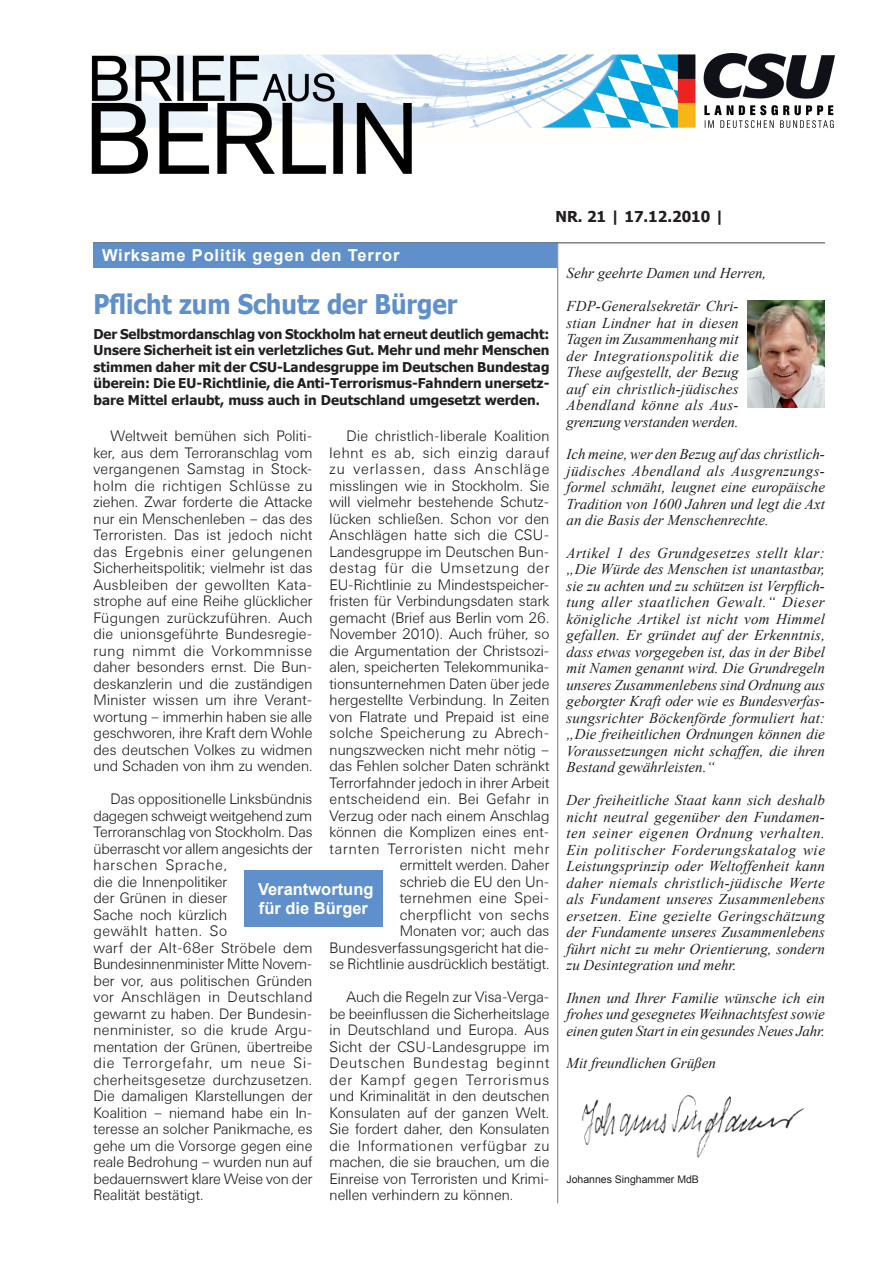
<style>
.page{position:relative;width:893px;height:1263px;background:#fff}
.page>*{position:absolute;margin:0;border:0;box-sizing:border-box;transform-origin:0 0}
.t1{font:700 27px "Tahoma";color:#5f90cc;scale:.9 1}
.t2{font:700 16.5px "Arial";letter-spacing:.04em;color:#fff}
.t3{font:700 16.5px/19.5px "Arial";color:#fff}
.t4{font:300 15px/16.5px "Univers BSK";color:#231f20;text-align:justify}
.t5{font:italic 15px/16.5px "Times New Roman";color:#231f20;text-align:justify}
.t6{font:700 15px "Tahoma";color:#231f20}
.t7{font:700 13.5px/16.5px "Tahoma";color:#231f20;text-align:justify}
.t8{font:10.5px "Arial";color:#231f20}
</style>
<div class="page">
<hr style="left:557px;top:242px;width:1px;height:961px;background:#76787b">
<div style="left:94px;top:242px;width:463px;height:26px;background:#5f90cc"></div>
<hr style="left:94px;top:242px;width:731px;height:1px;background:#76787b">
<div style="left:244px;top:870px;width:139px;height:57px;background:#5f90cc"></div>
<img style="left:92px;top:53px;width:743px;height:120px">
<img style="left:581px;top:1095px;width:224px;height:63px">
<img style="left:747px;top:300px;width:78px;height:107px">
<p class="t2" style="left:102px;top:244px;width:299px">Wirksame Politik gegen den Terror</p>
<p class="t6" style="left:555px;top:206px;width:170px">Nr. 21 | 17.12.2010 |</p>
<h1 class="t1" style="left:94px;top:285px;width:406px">Pflicht zum Schutz der Bürger</h1>
<p class="t7" style="left:94px;top:325px;width:457px">Der Selbstmordanschlag von Stockholm hat erneut deutlich gemacht:<br>Unsere Sicherheit ist ein verletzliches Gut. Mehr und mehr Menschen stimmen daher mit der CSU-Landesgruppe im Deutschen Bundestag überein: Die EU-Richtlinie, die Anti-Terrorismus-Fahndern unersetz&shy;bare Mittel erlaubt, muss auch in Deutschland umgesetzt werden.</p>
<p class="t4" style="left:94px;top:428px;width:221px;text-indent:17px">Weltweit bemühen sich Politi&shy;ker, aus dem Terroranschlag vom vergangenen Samstag in Stock&shy;holm die richtigen Schlüsse zu ziehen. Zwar forderte die Attacke nur ein Menschenleben – das des Terroristen. Das ist jedoch nicht das Ergebnis einer gelungenen Sicherheitspolitik; vielmehr ist das Ausbleiben der gewollten Kata&shy;strophe auf eine Reihe glücklicher Fügungen zurückzuführen. Auch die unionsgeführte Bundesregie&shy;rung nimmt die Vorkommnisse daher besonders ernst. Die Bun&shy;deskanzlerin und die zuständigen Minister wissen um ihre Verant&shy;wortung – immerhin haben sie alle geschworen, ihre Kraft dem Wohle des deutschen Volkes zu widmen und Schaden von ihm zu wenden.</p>
<p class="t4" style="left:94px;top:791px;width:221px;text-align:left;text-indent:17px">Das oppositionelle Linksbündnis dagegen schweigt weitgehend zum<br>Terroranschlag von Stockholm. Das überrascht vor allem angesichts der harschen Sprache,<br>die die Innenpolitiker<br>der Grünen in dieser<br>Sache noch kürzlich<br>gewählt hatten. So<br>warf der Alt-68er Ströbele dem<br>Bundesinnenminister Mitte Novem&shy;ber vor, aus politischen Gründen vor Anschlägen in Deutschland gewarnt zu haben. Der Bundesin&shy;nenminister, so die krude Argu&shy;mentation der Grünen, übertreibe die Terrorgefahr, um neue Si&shy;cherheitsgesetze durchzusetzen.<br>Die damaligen Klarstellungen der<br>Koalition – niemand habe ein In&shy;teresse an solcher Panikmache, es gehe um die Vorsorge gegen eine reale Bedrohung – wurden nun auf bedauernswert klare Weise von der<br>Realität bestätigt.</p>
<p class="t4" style="left:330px;top:428px;width:222px;text-align:right">Die christlich-liberale Koalition lehnt es ab, sich einzig darauf zu verlassen, dass Anschläge misslingen wie in Stockholm. Sie will vielmehr bestehende Schutz&shy;lücken schließen. Schon vor den<br>Anschlägen hatte sich die CSU-<br>Landesgruppe im Deutschen Bun&shy;destag für die Umsetzung der<br>EU-Richtlinie zu Mindestspeicher&shy;fristen für Verbindungsdaten stark gemacht (Brief aus Berlin vom 26.<br>November 2010). Auch früher, so die Argumentation der Christsozi&shy;alen, speicherten Telekommunika&shy;tionsunternehmen Daten über jede hergestellte Verbindung. In Zeiten von Flatrate und Prepaid ist eine solche Speicherung zu Abrech&shy;nungszwecken nicht mehr nötig – das Fehlen solcher Daten schränkt<br>Terrorfahnder jedoch in ihrer Arbeit entscheidend ein. Bei Gefahr in<br>Verzug oder nach einem Anschlag können die Komplizen eines ent&shy;tarnten Terroristen nicht mehr ermittelt werden. Daher<br>schrieb die EU den Un&shy;ternehmen eine Spei&shy;cherpflicht von sechs<br>Monaten vor; auch das<br>Bundesverfassungsgericht hat die&shy;se Richtlinie ausdrücklich bestätigt.</p>
<p class="t4" style="left:330px;top:989px;width:222px;text-indent:17px">Auch die Regeln zur Visa-Verga&shy;be beeinflussen die Sicherheitslage in Deutschland und Europa. Aus Sicht der CSU-Landesgruppe im Deutschen Bundestag beginnt der Kampf gegen Terrorismus und Kriminalität in den deutschen Konsulaten auf der ganzen Welt.<br>Sie fordert daher, den Konsulaten die Informationen verfügbar zu machen, die sie brauchen, um die Einreise von Terroristen und Krimi&shy;nellen verhindern zu können.</p>
<p class="t3" style="left:258px;top:880px;width:117px">Verantwortung für die Bürger</p>
<p class="t5" style="left:566px;top:257px;width:201px;line-height:32.7px">Sehr geehrte Damen und Herren,<br>FDP-Generalsekretär Chri-</p>
<p class="t5" style="left:566px;top:314px;width:174px">stian Lindner hat in diesen Tagen im Zusammenhang mit der Integrationspolitik die These aufgestellt, der Bezug auf ein christlich-jüdisches Abendland könne als Aus&shy;grenzung verstanden werden.</p>
<p class="t5" style="left:566px;top:446px;width:260px">Ich meine, wer den Bezug auf das christlich&shy;jüdisches Abendland als Ausgrenzungs&shy;formel schmäht, leugnet eine europäische Tradition von 1600 Jahren und legt die Axt an die Basis der Menschenrechte.</p>
<p class="t5" style="left:566px;top:544px;width:260px">Artikel 1 des Grundgesetzes stellt klar: „Die Würde des Menschen ist unantastbar, sie zu achten und zu schützen ist Verpflich&shy;tung aller staatlichen Gewalt.“ Dieser königliche Artikel ist nicht vom Himmel gefallen. Er gründet auf der Erkenntnis, dass etwas vorgegeben ist, das in der Bibel mit Namen genannt wird. Die Grundregeln unseres Zusammenlebens sind Ordnung aus geborgter Kraft oder wie es Bundesverfas&shy;sungsrichter Böckenförde formuliert hat: „Die freiheitlichen Ordnungen können die Voraussetzungen nicht schaffen, die ihren Bestand gewährleisten.“</p>
<p class="t5" style="left:566px;top:791px;width:260px">Der freiheitliche Staat kann sich deshalb nicht neutral gegenüber den Fundamen&shy;ten seiner eigenen Ordnung verhalten.<br>Ein politischer Forderungskatalog wie Leistungsprinzip oder Weltoffenheit kann daher niemals christlich-jüdische Werte als Fundament unseres Zusammenlebens ersetzen. Eine gezielte Geringschätzung der Fundamente unseres Zusammenlebens führt nicht zu mehr Orientierung, sondern zu Desintegration und mehr.</p>
<p class="t5" style="left:566px;top:989px;width:260px">Ihnen und Ihrer Familie wünsche ich ein frohes und gesegnetes Weihnachtsfest sowie einen guten Start in ein gesundes Neues Jahr.</p>
<p class="t5" style="left:566px;top:1055px;width:151px">Mit freundlichen Grüßen</p>
<p class="t8" style="left:566px;top:1173px;width:134px">Johannes Singhammer MdB</p>
</div>
